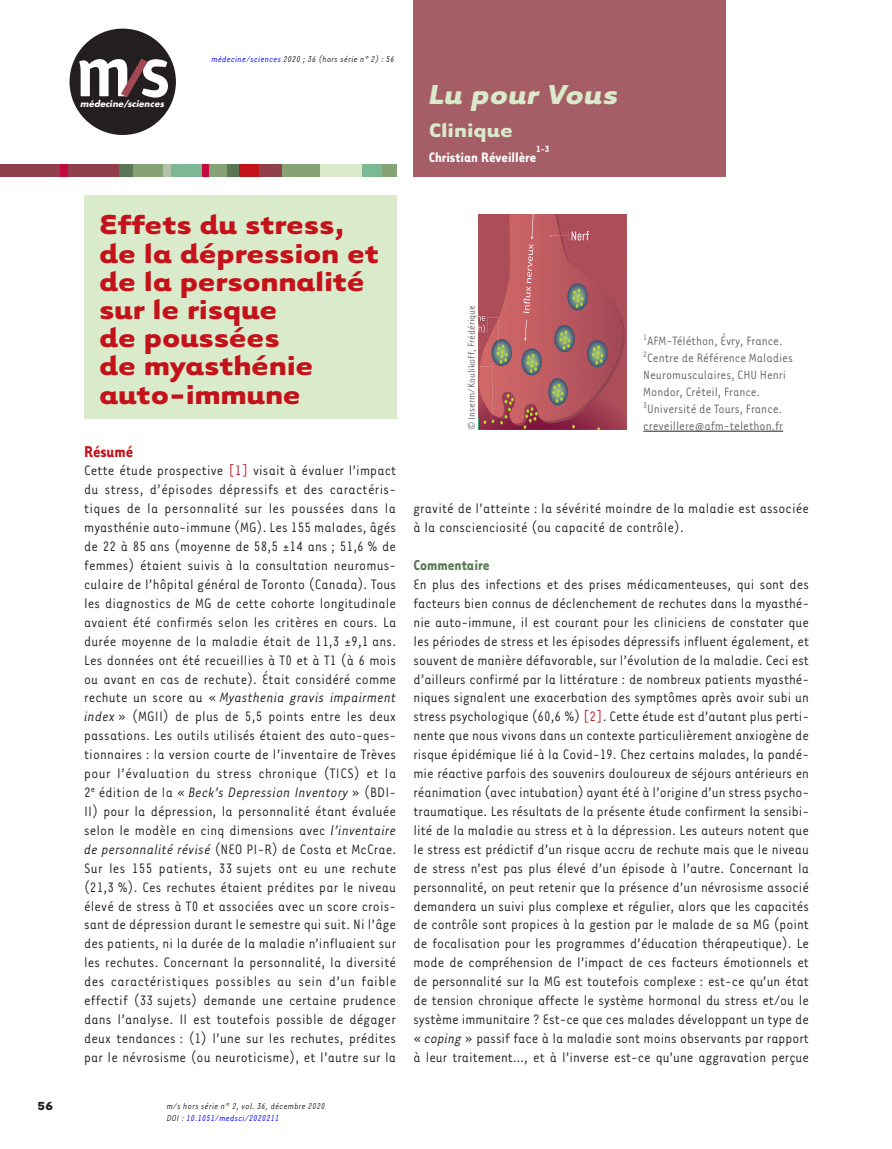
<style>
.page{position:relative;width:892px;height:1149px;background:#fff}
.page>*{position:absolute;margin:0;border:0;box-sizing:border-box;transform-origin:0 0}
.t1{font:700 31.5px/28.2px "Tarzana Wide";letter-spacing:-.01em;color:#c4121a}
.t2{font:italic 700 31.5px "Tarzana Wide";color:#d9eaca}
.t3{font:700 22.5px "Tarzana Wide";color:#d9eaca}
.t4{font:700 18px "Tarzana Narrow";color:#c4121a}
.t5{font:700 16.5px "Tarzana Narrow";color:#5a7755}
.t6{font:15.75px/18.9px "Tarzana Narrow";letter-spacing:.01em;color:#231f20;text-align:justify}
.t7{font:700 15.75px "Tarzana Narrow";color:#fff}
.t8{font:13.95px/17px "Tarzana Narrow";color:#636366}
.t9{font:700 13.5px "Tarzana Wide";color:#231f20}
.t10{font:11.25px "Tarzana Narrow";color:#636366}
.t11{font:700 10.2px "Tarzana Narrow";color:#fff}
.t12{font:italic 9.75px/11.7px "Tarzana Narrow";letter-spacing:.025em;color:#231f20}
.t13{font:italic 700 8.55px "Futura";letter-spacing:.01em;color:#fff}
.s1{color:#00f}
.s2{color:#c11527}
.s3{font-style:italic}
</style>
<div class="page">
<div style="left:69px;top:29px;width:107px;height:106px;background:#231f20;border-radius:50%"></div>
<svg style="left:79px;top:59px;width:89px;height:39px"></svg>
<img style="left:479px;top:214px;width:147px;height:215px">
<hr style="left:643px;top:431px;width:140px;height:1px;background:#231f20">
<div style="left:84px;top:195px;width:312px;height:223px;background:#daebcb"></div>
<div style="left:413px;top:0;width:312px;height:177px;background:#a55e65"></div>
<div style="left:0;top:164px;width:119px;height:12px;background:#913f4b"></div>
<div style="left:119px;top:164px;width:17px;height:12px;background:#5a7755"></div>
<div style="left:225px;top:164px;width:15px;height:12px;background:#5a7755"></div>
<div style="left:133px;top:164px;width:31px;height:12px;background:#86a375"></div>
<div style="left:167px;top:164px;width:35px;height:12px;background:#7db894"></div>
<div style="left:362px;top:164px;width:21px;height:12px;background:#7db894"></div>
<div style="left:207px;top:164px;width:19px;height:12px;background:#86a375"></div>
<div style="left:382px;top:164px;width:14px;height:12px;background:#86a375"></div>
<div style="left:280px;top:164px;width:41px;height:12px;background:#86a375"></div>
<div style="left:321px;top:164px;width:41px;height:12px;background:#d9eaca"></div>
<div style="left:163px;top:164px;width:8px;height:12px;background:#b3c3aa"></div>
<div style="left:60px;top:164px;width:8px;height:12px;background:#c40941"></div>
<div style="left:202px;top:164px;width:7px;height:12px;background:#c40941"></div>
<div style="left:240px;top:164px;width:28px;height:12px;background:#c4121a"></div>
<div style="left:259px;top:164px;width:22px;height:12px;background:#913f4b"></div>
<p class="t9" style="left:37px;top:1096px;width:18px">56</p>
<p class="t13" style="left:80px;top:98px;width:85px">médecine/sciences</p>
<p class="t12" style="left:211px;top:52px;width:185px"><span class="s1">médecine/sciences</span> 2020 ; 36 (hors série n° 2) : 56</p>
<h1 class="t2" style="left:428px;top:74px;width:192px">Lu pour Vous</h1>
<h2 class="t3" style="left:428px;top:115px;width:86px">Clinique</h2>
<p class="t7" style="left:428px;top:147px;width:109px">Christian Ré veillè re</p>
<p class="t11" style="left:536px;top:143px;width:15px">1-3</p>
<h1 class="t1" style="left:99px;top:209px;width:281px">Effets du stress, de la dépression et de la personnalité sur le risque<br>de poussées<br>de myasthénie auto-immune</h1>
<p class="t4" style="left:84px;top:440px;width:51px">Résumé</p>
<p class="t6" style="left:84px;top:460px;width:314px">Cette étude prospective <span class="s2">[1]</span> visait à évaluer l’impact du stress, d’épisodes dépressifs et des caractéris&shy;tiques de la personnalité sur les poussées dans la myasthénie auto-immune (MG). Les 155 malades, âgés de 22 à 85 ans (moyenne de 58,5 ±14 ans ; 51,6 % de femmes) étaient suivis à la consultation neuromus&shy;culaire de l’hôpital général de Toronto (Canada). Tous les diagnostics de MG de cette cohorte longitudinale avaient été confirmés selon les critères en cours. La durée moyenne de la maladie était de 11,3 ±9,1 ans.<br>Les données ont été recueillies à T0 et à T1 (à 6 mois ou avant en cas de rechute). Était considéré comme rechute un score au « <span class="s3">Myasthenia gravis impairment index</span> » (MGII) de plus de 5,5 points entre les deux passations. Les outils utilisés étaient des auto-ques&shy;tionnaires : la version courte de l’inventaire de Trèves pour l’évaluation du stress chronique (TICS) et la 2<sup>e</sup> édition de la « <span class="s3">Beck’s Depression Inventory</span> » (BDI-II) pour la dépression, la personnalité étant évaluée selon le modèle en cinq dimensions avec <span class="s3">l’inventaire de personnalité révisé</span> (NEO PI-R) de Costa et McCrae.<br>Sur les 155 patients, 33 sujets ont eu une rechute (21,3 %). Ces rechutes étaient prédites par le niveau élevé de stress à T0 et associées avec un score crois&shy;sant de dépression durant le semestre qui suit. Ni l’âge des patients, ni la durée de la maladie n’influaient sur les rechutes. Concernant la personnalité, la diversité des caractéristiques possibles au sein d’un faible effectif (33 sujets) demande une certaine prudence dans l’analyse. Il est toutefois possible de dégager deux tendances : (1) l’une sur les rechutes, prédites par le névrosisme (ou neuroticisme), et l’autre sur la</p>
<p class="t12" style="left:167px;top:1099px;width:160px">m/s hors série n° 2, vol. 36, décembre 2020<br>DOI : <span class="s1">10.1051/medsci/2020211</span></p>
<p class="t10" style="left:464px;top:430px;width:127px;rotate:-90deg">© Inserm/Koulikoff, Frédérique</p>
<p class="t8" style="left:643px;top:331px;width:151px"><sup>1</sup>AFM-Té lé thon, É vry, France.<br><sup>2</sup>Centre de Ré fé rence Maladies<br>Neuromusculaires, CHU Henri<br>Mondor, Cré teil, France.<br><sup>3</sup>Université de Tours, France. creveillere@afm-telethon.fr</p>
<p class="t6" style="left:413px;top:498px;width:397px">gravité de l’atteinte : la sévérité moindre de la maladie est associée à la conscienciosité (ou capacité de contrôle).</p>
<p class="t5" style="left:413px;top:554px;width:78px">Commentaire</p>
<p class="t6" style="left:413px;top:574px;width:397px">En plus des infections et des prises médicamenteuses, qui sont des facteurs bien connus de déclenchement de rechutes dans la myasthé&shy;nie auto-immune, il est courant pour les cliniciens de constater que les périodes de stress et les épisodes dépressifs influent également, et souvent de manière défavorable, sur l’évolution de la maladie. Ceci est d’ailleurs confirmé par la littérature : de nombreux patients myasthé&shy;niques signalent une exacerbation des symptômes après avoir subi un stress psychologique (60,6 %) <span class="s2">[2]</span>. Cette étude est d’autant plus perti&shy;nente que nous vivons dans un contexte particulièrement anxiogène de risque épidémique lié à la Covid-19. Chez certains malades, la pandé&shy;mie réactive parfois des souvenirs douloureux de séjours antérieurs en réanimation (avec intubation) ayant été à l’origine d’un stress psycho&shy;traumatique. Les résultats de la présente étude confirment la sensibi&shy;lité de la maladie au stress et à la dépression. Les auteurs notent que le stress est prédictif d’un risque accru de rechute mais que le niveau de stress n’est pas plus élevé d’un épisode à l’autre. Concernant la personnalité, on peut retenir que la présence d’un névrosisme associé demandera un suivi plus complexe et régulier, alors que les capacités de contrôle sont propices à la gestion par le malade de sa MG (point de focalisation pour les programmes d’éducation thérapeutique). Le mode de compréhension de l’impact de ces facteurs émotionnels et de personnalité sur la MG est toutefois complexe : est-ce qu’un état de tension chronique affecte le système hormonal du stress et/ou le système immunitaire ? Est-ce que ces malades développant un type de « <span class="s3">coping</span> » passif face à la maladie sont moins observants par rapport à leur traitement…, et à l’inverse est-ce qu’une aggravation perçue</p>
</div>
